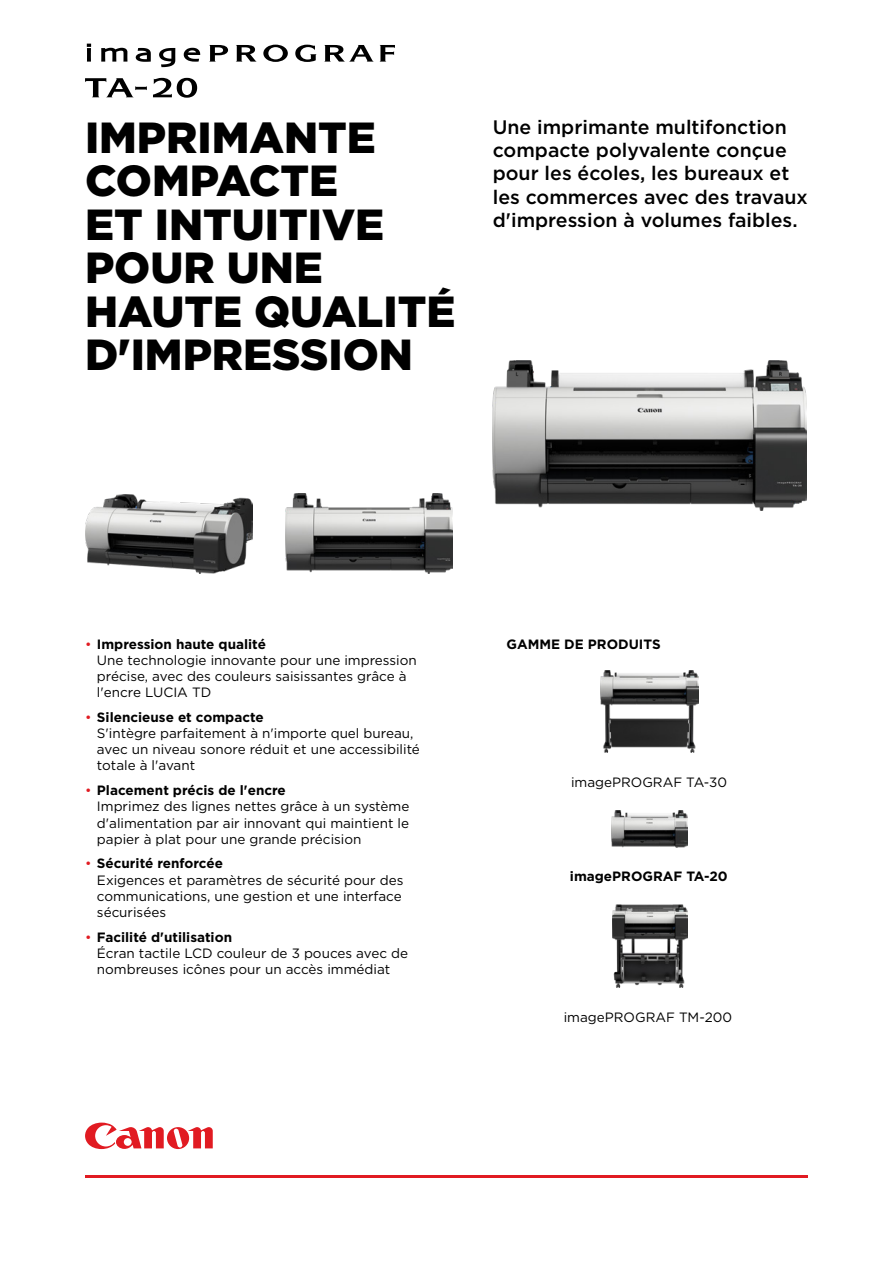
<style>
.page{position:relative;width:893px;height:1263px;background:#fff}
.page>*{position:absolute;margin:0;border:0;box-sizing:border-box;transform-origin:0 0}
.t1{font:900 43.5px/43.5px "Gotham";color:#000}
.t2{font:500 19.5px/23.4px "Gotham";color:#000}
.t3{font:13.5px/16.2px "Gotham";color:#000}
.t4{font:700 13.5px "Gotham";color:#000}
.s1{color:#e11b22}
.s2{font-weight:700}
</style>
<div class="page">
<svg style="left:85px;top:1122px;width:128px;height:28px"></svg>
<hr style="left:85px;top:1175px;width:723px;height:3px;background:#e11b22">
<img style="left:492px;top:360px;width:315px;height:150px">
<img style="left:285px;top:494px;width:168px;height:80px">
<img style="left:85px;top:494px;width:168px;height:80px">
<img style="left:601px;top:671px;width:97px;height:82px">
<img style="left:611px;top:811px;width:77px;height:36px">
<svg style="left:209px;top:45px;width:19px;height:17px"></svg>
<svg style="left:236px;top:45px;width:21px;height:17px"></svg>
<svg style="left:263px;top:45px;width:25px;height:17px"></svg>
<svg style="left:295px;top:45px;width:22px;height:17px"></svg>
<svg style="left:324px;top:45px;width:71px;height:17px"></svg>
<svg style="left:87px;top:44px;width:4px;height:18px"></svg>
<svg style="left:101px;top:48px;width:26px;height:14px"></svg>
<svg style="left:136px;top:48px;width:15px;height:14px"></svg>
<svg style="left:159px;top:48px;width:16px;height:19px"></svg>
<svg style="left:184px;top:48px;width:16px;height:14px"></svg>
<svg style="left:85px;top:78px;width:62px;height:19px"></svg>
<svg style="left:153px;top:78px;width:44px;height:20px"></svg>
<img style="left:612px;top:905px;width:75px;height:83px">
<h1 class="t1" style="left:85px;top:115px;width:372px">IMPRIMANTE<br>COMPACTE<br>ET INTUITIVE<br>POUR UNE<br>HAUTE QUALITÉ<br>D'IMPRESSION</h1>
<h2 class="t2" style="left:493px;top:115px;width:317px">Une imprimante multifonction compacte polyvalente conçue pour les écoles, les bureaux et les commerces avec des travaux d'impression à volumes faibles.</h2>
<p class="t3" style="left:97px;top:635px;width:321px;text-indent:-12px"><span class="s1">•</span> <span class="s2">Impression haute qualité<br></span>Une technologie innovante pour une impression précise, avec des couleurs saisissantes grâce à l'encre LUCIA TD</p>
<p class="t3" style="left:97px;top:709px;width:324px;text-indent:-12px"><span class="s1">•</span> <span class="s2">Silencieuse et compacte<br></span>S'intègre parfaitement à n'importe quel bureau, avec un niveau sonore réduit et une accessibilité totale à l'avant</p>
<p class="t3" style="left:97px;top:782px;width:314px;text-indent:-12px"><span class="s1">•</span> <span class="s2">Placement précis de l'encre<br></span>Imprimez des lignes nettes grâce à un système d'alimentation par air innovant qui maintient le papier à plat pour une grande précision</p>
<p class="t3" style="left:97px;top:855px;width:308px;text-indent:-12px"><span class="s1">•</span> <span class="s2">Sécurité renforcée<br></span>Exigences et paramètres de sécurité pour des communications, une gestion et une interface sécurisées</p>
<p class="t3" style="left:97px;top:929px;width:313px;text-indent:-12px"><span class="s1">•</span> <span class="s2">Facilité d'utilisation<br></span>Écran tactile LCD couleur de 3 pouces avec de nombreuses icônes pour un accès immédiat</p>
<p class="t4" style="left:506px;top:635px;width:156px">GAMME DE PRODUITS</p>
<p class="t3" style="left:571px;top:774px;width:158px">imagePROGRAF TA-30</p>
<p class="t4" style="left:570px;top:868px;width:159px">imagePROGRAF TA-20</p>
<p class="t3" style="left:564px;top:1009px;width:170px">imagePROGRAF TM-200</p>
</div>
